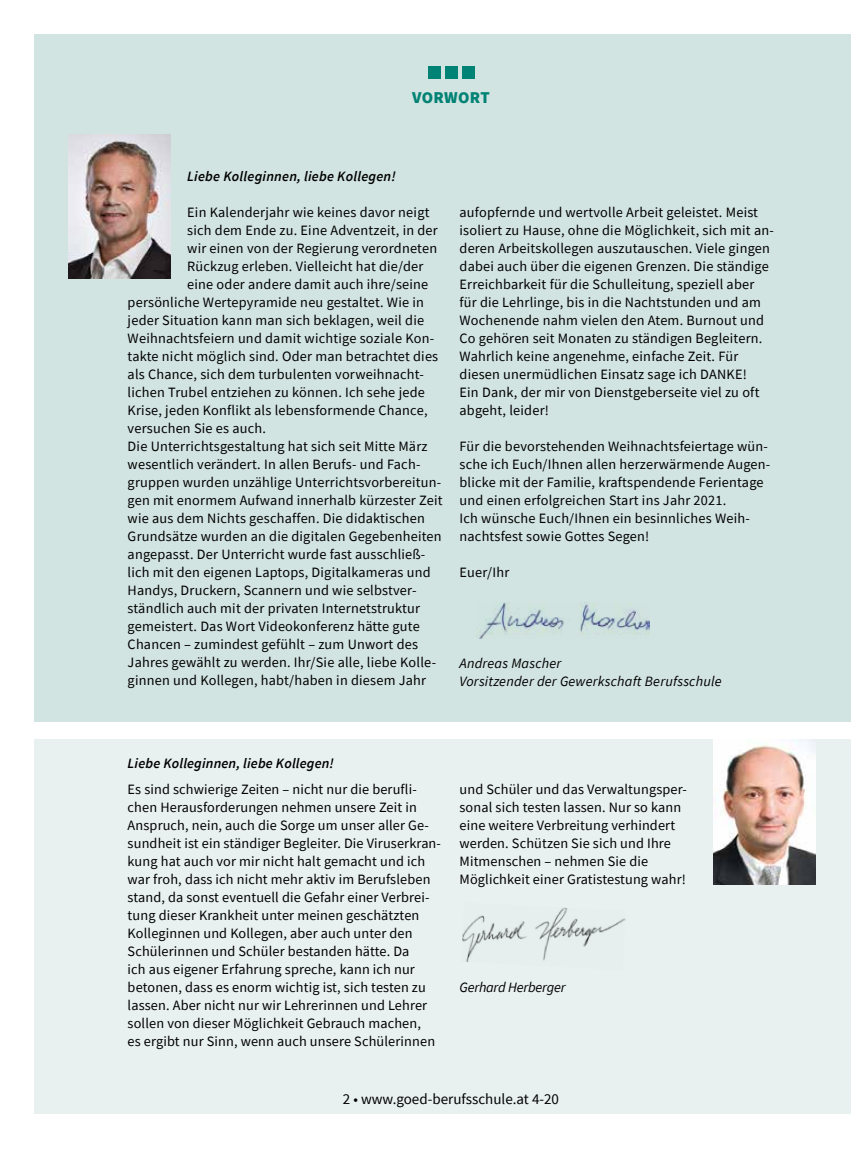
<style>
.page{position:relative;width:851px;height:1149px;background:#fff}
.page>*{position:absolute;margin:0;border:0;box-sizing:border-box;transform-origin:0 0}
.t1{font:900 16.5px "Source Sans Pro";letter-spacing:.02em;color:#008274}
.t2{font:15px "Source Sans Pro";color:#000}
.t3{font:14.25px/18px "Source Sans Pro";letter-spacing:.015em;color:#000}
.t4{font:italic 600 14.25px "Source Sans Pro";letter-spacing:.015em;color:#000}
.t5{font:italic 14.25px/18px "Source Sans Pro";letter-spacing:.015em;color:#000}
.t6{font:italic 14.25px "Source Sans Pro";letter-spacing:-.015em;color:#000}
</style>
<div class="page">
<div style="left:34px;top:34px;width:816px;height:687px;background:#d2e4e1"></div>
<img style="left:476px;top:602px;width:173px;height:36px">
<img style="left:68px;top:134px;width:102px;height:145px">
<div style="left:34px;top:739px;width:816px;height:374px;background:#e9f1f0"></div>
<div style="left:427px;top:66px;width:13px;height:13px;background:#008274"></div>
<div style="left:444px;top:66px;width:13px;height:13px;background:#008274"></div>
<div style="left:461px;top:66px;width:13px;height:13px;background:#008274"></div>
<img style="left:462px;top:907px;width:163px;height:55px">
<img style="left:713px;top:739px;width:102px;height:145px">
<p class="t1" style="left:412px;top:86px;width:79px">VORWORT</p>
<p class="t4" style="left:187px;top:167px;width:210px">Liebe Kolleginnen, liebe Kollegen!</p>
<p class="t3" style="left:187px;top:203px;width:244px">Ein Kalenderjahr wie keines davor neigt</p>
<p class="t3" style="left:187px;top:221px;width:252px">sich dem Ende zu. Eine Adventzeit, in der</p>
<p class="t3" style="left:187px;top:239px;width:251px">wir einen von der Regierung verordneten</p>
<p class="t3" style="left:187px;top:257px;width:238px">Rückzug erleben. Vielleicht hat die/der</p>
<p class="t3" style="left:187px;top:275px;width:242px">eine oder andere damit auch ihre/seine</p>
<p class="t3" style="left:128px;top:293px;width:298px">persönliche Wertepyramide neu gestaltet. Wie in</p>
<p class="t3" style="left:128px;top:311px;width:298px">jeder Situation kann man sich beklagen, weil die</p>
<p class="t3" style="left:128px;top:329px;width:308px">Weihnachtsfeiern und damit wichtige soziale Kon-</p>
<p class="t3" style="left:128px;top:347px;width:312px">takte nicht möglich sind. Oder man betrachtet dies</p>
<p class="t3" style="left:128px;top:365px;width:298px">als Chance, sich dem turbulenten vorweihnacht-</p>
<p class="t3" style="left:128px;top:383px;width:299px">lichen Trubel entziehen zu können. Ich sehe jede</p>
<p class="t3" style="left:128px;top:401px;width:301px">Krise, jeden Konflikt als lebensformende Chance,</p>
<p class="t3" style="left:128px;top:419px;width:140px">versuchen Sie es auch.</p>
<p class="t3" style="left:128px;top:437px;width:301px">Die Unterrichtsgestaltung hat sich seit Mitte März</p>
<p class="t3" style="left:128px;top:455px;width:294px">wesentlich verändert. In allen Berufs- und Fach-</p>
<p class="t3" style="left:128px;top:473px;width:315px">gruppen wurden unzählige Unterrichtsvorbereitun-</p>
<p class="t3" style="left:128px;top:491px;width:316px">gen mit enormem Aufwand innerhalb kürzester Zeit</p>
<p class="t3" style="left:128px;top:509px;width:299px">wie aus dem Nichts geschaffen. Die didaktischen</p>
<p class="t3" style="left:128px;top:527px;width:315px">Grundsätze wurden an die digitalen Gegebenheiten</p>
<p class="t3" style="left:128px;top:545px;width:299px">angepasst. Der Unterricht wurde fast ausschließ-</p>
<p class="t3" style="left:128px;top:563px;width:304px">lich mit den eigenen Laptops, Digitalkameras und</p>
<p class="t3" style="left:128px;top:581px;width:290px">Handys, Druckern, Scannern und wie selbstver-</p>
<p class="t3" style="left:128px;top:599px;width:294px">ständlich auch mit der privaten Internetstruktur</p>
<p class="t3" style="left:128px;top:617px;width:293px">gemeistert. Das Wort Videokonferenz hätte gute</p>
<p class="t3" style="left:128px;top:635px;width:292px">Chancen – zumindest gefühlt – zum Unwort des</p>
<p class="t3" style="left:128px;top:653px;width:310px">Jahres gewählt zu werden. Ihr/Sie alle, liebe Kolle-</p>
<p class="t3" style="left:128px;top:671px;width:300px">ginnen und Kollegen, habt/haben in diesem Jahr</p>
<p class="t3" style="left:459px;top:203px;width:316px">aufopfernde und wertvolle Arbeit geleistet. Meist isoliert zu Hause, ohne die Möglichkeit, sich mit an&shy;deren Arbeitskollegen auszutauschen. Viele gingen dabei auch über die eigenen Grenzen. Die ständige Erreichbarkeit für die Schulleitung, speziell aber für die Lehrlinge, bis in die Nachtstunden und am Wochenende nahm vielen den Atem. Burnout und Co gehören seit Monaten zu ständigen Begleitern.<br>Wahrlich keine angenehme, einfache Zeit. Für diesen unermüdlichen Einsatz sage ich DANKE!<br>Ein Dank, der mir von Dienstgeberseite viel zu oft abgeht, leider!</p>
<p class="t3" style="left:459px;top:437px;width:312px">Für die bevorstehenden Weihnachtsfeiertage wün&shy;sche ich Euch/Ihnen allen herzerwärmende Augen&shy;blicke mit der Familie, kraftspendende Ferientage und einen erfolgreichen Start ins Jahr 2021.<br>Ich wünsche Euch/Ihnen ein besinnliches Weih&shy;nachtsfest sowie Gottes Segen!</p>
<p class="t3" style="left:459px;top:563px;width:51px">Euer/Ihr</p>
<p class="t5" style="left:459px;top:653px;width:263px">Andreas Mascher<br>Vorsitzender der Gewerkschaft Berufsschule</p>
<p class="t4" style="left:128px;top:754px;width:208px">Liebe Kolleginnen, liebe Kollegen!</p>
<p class="t3" style="left:128px;top:779px;width:315px">Es sind schwierige Zeiten – nicht nur die berufli&shy;chen Herausforderungen nehmen unsere Zeit in Anspruch, nein, auch die Sorge um unser aller Ge&shy;sundheit ist ein ständiger Begleiter. Die Viruserkran&shy;kung hat auch vor mir nicht halt gemacht und ich war froh, dass ich nicht mehr aktiv im Berufsleben stand, da sonst eventuell die Gefahr einer Verbrei&shy;tung dieser Krankheit unter meinen geschätzten Kolleginnen und Kollegen, aber auch unter den Schülerinnen und Schüler bestanden hätte. Da<br>ich aus eigener Erfahrung spreche, kann ich nur betonen, dass es enorm wichtig ist, sich testen zu lassen. Aber nicht nur wir Lehrerinnen und Lehrer sollen von dieser Möglichkeit Gebrauch machen,<br>es ergibt nur Sinn, wenn auch unsere Schülerinnen</p>
<p class="t3" style="left:459px;top:779px;width:229px">und Schüler und das Verwaltungsper&shy;sonal sich testen lassen. Nur so kann eine weitere Verbreitung verhindert werden. Schützen Sie sich und Ihre Mitmenschen – nehmen Sie die Möglichkeit einer Gratistestung wahr!</p>
<p class="t6" style="left:459px;top:977px;width:107px">Gerhard Herberger</p>
<p class="t2" style="left:343px;top:1088px;width:217px">2 • www.goed-berufsschule.at 4-20</p>
</div>
